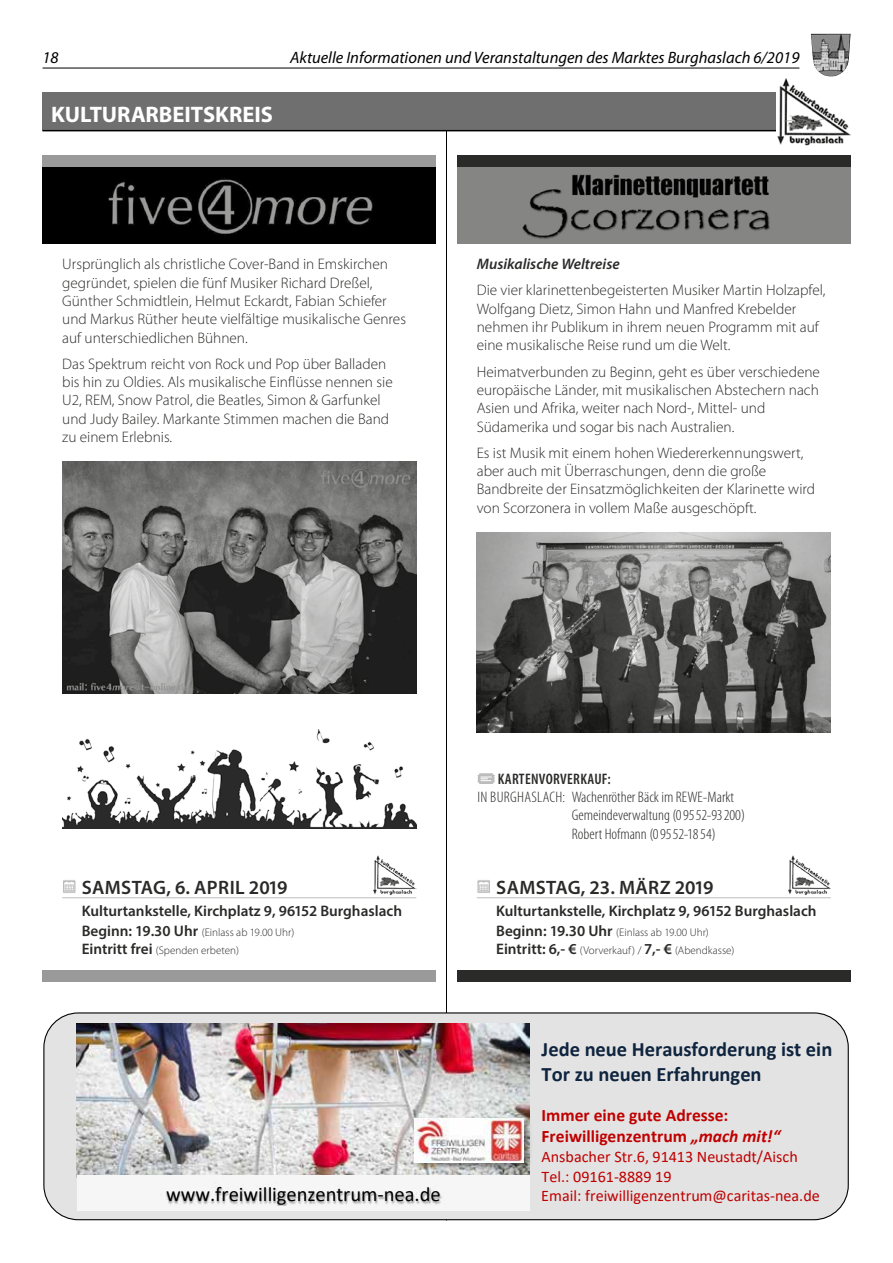
<style>
.page{position:relative;width:893px;height:1263px;background:#fff}
.page>*{position:absolute;margin:0;border:0;box-sizing:border-box;transform-origin:0 0}
.t1{font:700 22.5px "Myriad";color:#fff}
.t2{font:700 20.55px/24.9px "Calibri";color:#0f243e}
.t3{font:20.55px "Calibri";color:#000}
.t4{font:600 19.35px "Myriad Pro";letter-spacing:.015em;color:#2a2a29}
.t5{font:700 17.55px/21.5px "Calibri";color:#c00000}
.t6{font:italic 16.5px "Myriad";color:#000}
.t7{font:16.2px/19.5px "Calibri";color:#c00000}
.t8{font:300 15.3px/18.3px "Myriad Pro";color:#2a2a29}
.t9{font:300 condensed 15.3px/18.3px "Myriad Pro";color:#2a2a29;scale:1.05 1}
.t10{font:600 15.3px "Myriad Pro";color:#2a2a29}
.t11{font:italic 600 15.3px "Myriad Pro";color:#2a2a29}
.t12{font:600 condensed 15.3px "Myriad Pro";letter-spacing:.02em;color:#2a2a29}
.t13{font:300 11.1px/18.3px "Myriad Pro";color:#2a2a29}
.s1{font-weight:600;font-size:15.3px}
.s2{font-style:italic}
</style>
<div class="page">
<hr style="left:446px;top:94px;width:1px;height:1126px;background:#000">
<div style="left:43px;top:93px;width:807px;height:38px;background:#706f6f"></div>
<hr style="left:43px;top:130px;width:807px;height:1px;background:#000">
<img style="left:777px;top:78px;width:74px;height:68px">
<div style="left:457px;top:970px;width:393px;height:11px;background:#2a2a29"></div>
<div style="left:457px;top:156px;width:393px;height:11px;background:#2a2a29"></div>
<hr style="left:477px;top:897px;width:354px;height:1px;background:#bcbcbc">
<svg style="left:479px;top:882px;width:10px;height:9px"></svg>
<div style="left:477px;top:880px;width:14px;height:13px;border:1px solid #fff"></div>
<img style="left:788px;top:855px;width:43px;height:40px">
<img style="left:477px;top:532px;width:354px;height:200px">
<img style="left:457px;top:167px;width:393px;height:77px">
<div style="left:478px;top:774px;width:16px;height:9px;background:#bcbcbc;border-radius:2px"></div>
<div style="left:478px;top:773px;width:17px;height:11px;border:1px solid #bcbcbc;border-radius:2px"></div>
<svg style="left:477px;top:776px;width:18px;height:5px"></svg>
<div style="left:43px;top:970px;width:393px;height:11px;background:#9a9a9a"></div>
<div style="left:43px;top:156px;width:393px;height:11px;background:#9a9a9a"></div>
<hr style="left:62px;top:897px;width:354px;height:1px;background:#bcbcbc">
<svg style="left:64px;top:882px;width:10px;height:9px"></svg>
<div style="left:62px;top:880px;width:14px;height:13px;border:1px solid #fff"></div>
<img style="left:373px;top:855px;width:43px;height:40px">
<img style="left:43px;top:167px;width:393px;height:77px">
<img style="left:62px;top:462px;width:354px;height:232px">
<img style="left:62px;top:730px;width:354px;height:98px">
<div style="left:43px;top:1012px;width:806px;height:208px;background:#e3e3e3;border:1px solid #000;border-radius:34px"></div>
<img style="left:77px;top:1023px;width:453px;height:152px">
<div style="left:77px;top:1175px;width:453px;height:36px;background:#f6f6f6"></div>
<img style="left:166px;top:1187px;width:276px;height:18px">
<img style="left:412px;top:1115px;width:118px;height:57px">
<img style="left:415px;top:1118px;width:108px;height:45px">
<hr style="left:43px;top:68px;width:756px;height:1px;background:#000">
<img style="left:811px;top:34px;width:40px;height:43px">
<p class="t6" style="left:43px;top:50px;width:18px">18</p>
<p class="t6" style="left:290px;top:50px;width:511px">Aktuelle Informationen und Veranstaltungen des Marktes Burghaslach 6/2019</p>
<h1 class="t1" style="left:51px;top:103px;width:224px">KULTURARBEITSKREIS</h1>
<p class="t8" style="left:62px;top:255px;width:345px">Ursprünglich als christliche Cover-Band in Emskirchen gegründet, spielen die fünf Musiker Richard Dreßel, Günther Schmidtlein, Helmut Eckardt, Fabian Schiefer und Markus Rüther heute vielfältige musikalische Genres auf unterschiedlichen Bühnen.</p>
<p class="t8" style="left:62px;top:354px;width:332px">Das Spektrum reicht von Rock und Pop über Balladen bis hin zu Oldies. Als musikalische Einflüsse nennen sie U2, REM, Snow Patrol, die Beatles, Simon &amp; Garfunkel und Judy Bailey. Markante Stimmen machen die Band zu einem Erlebnis.</p>
<p class="t11" style="left:477px;top:254px;width:144px">Musikalische Weltreise</p>
<p class="t8" style="left:477px;top:281px;width:350px">Die vier klarinettenbegeisterten Musiker Martin Holzapfel, Wolfgang Dietz, Simon Hahn und Manfred Krebelder nehmen ihr Publikum in ihrem neuen Programm mit auf eine musikalische Reise rund um die Welt.</p>
<p class="t8" style="left:477px;top:362px;width:345px">Heimatverbunden zu Beginn, geht es über verschiedene europäische Länder, mit musikalischen Abstechern nach Asien und Afrika, weiter nach Nord-, Mittel- und Südamerika und sogar bis nach Australien.</p>
<p class="t8" style="left:477px;top:443px;width:340px">Es ist Musik mit einem hohen Wiedererkennungswert, aber auch mit Überraschungen, denn die große Bandbreite der Einsatzmöglichkeiten der Klarinette wird von Scorzonera in vollem Maße ausgeschöpft.</p>
<p class="t4" style="left:82px;top:875px;width:207px">SAMSTAG, 6. APRIL 2019</p>
<p class="t10" style="left:82px;top:901px;width:322px">Kulturtankstelle, Kirchplatz 9, 96152 Burghaslach</p>
<p class="t13" style="left:82px;top:923px;width:214px"><span class="s1">Beginn: 19.30 Uhr</span> (Einlass ab 19.00 Uhr)<br><span class="s1">Eintritt frei</span> (Spenden erbeten)</p>
<h2 class="t3" style="left:166px;top:1180px;width:276px">www.freiwilligenzentrum-nea.de</h2>
<p class="t12" style="left:498px;top:769px;width:115px">KARTENVORVERKAUF:</p>
<p class="t9" style="left:572px;top:788px;width:166px;text-indent:-94px">IN BURGHASLACH: Wachenröther Bäck im REWE-Markt<br>Gemeindeverwaltung (09552-93200)<br>Robert Hofmann (09552-18 54)</p>
<p class="t4" style="left:496px;top:875px;width:219px">SAMSTAG, 23. MÄRZ 2019</p>
<p class="t10" style="left:496px;top:901px;width:322px">Kulturtankstelle, Kirchplatz 9, 96152 Burghaslach</p>
<p class="t13" style="left:496px;top:923px;width:240px"><span class="s1">Beginn: 19.30 Uhr</span> (Einlass ab 19.00 Uhr)<br><span class="s1">Eintritt: 6,- €</span> (Vorverkauf ) / <span class="s1">7,- €</span> (Abendkasse)</p>
<h2 class="t2" style="left:542px;top:1036px;width:292px">Jede neue Herausforderung ist ein<br>Tor zu neuen Erfahrungen</h2>
<p class="t5" style="left:542px;top:1104px;width:240px">Immer eine gute Adresse:<br>Freiwilligenzentrum <span class="s2">„mach mit!“</span></p>
<p class="t7" style="left:541px;top:1146px;width:280px">Ansbacher Str.6, 91413 Neustadt/Aisch<br>Tel.: 09161-8889 19<br>Email: freiwilligenzentrum@caritas-nea.de</p>
</div>
